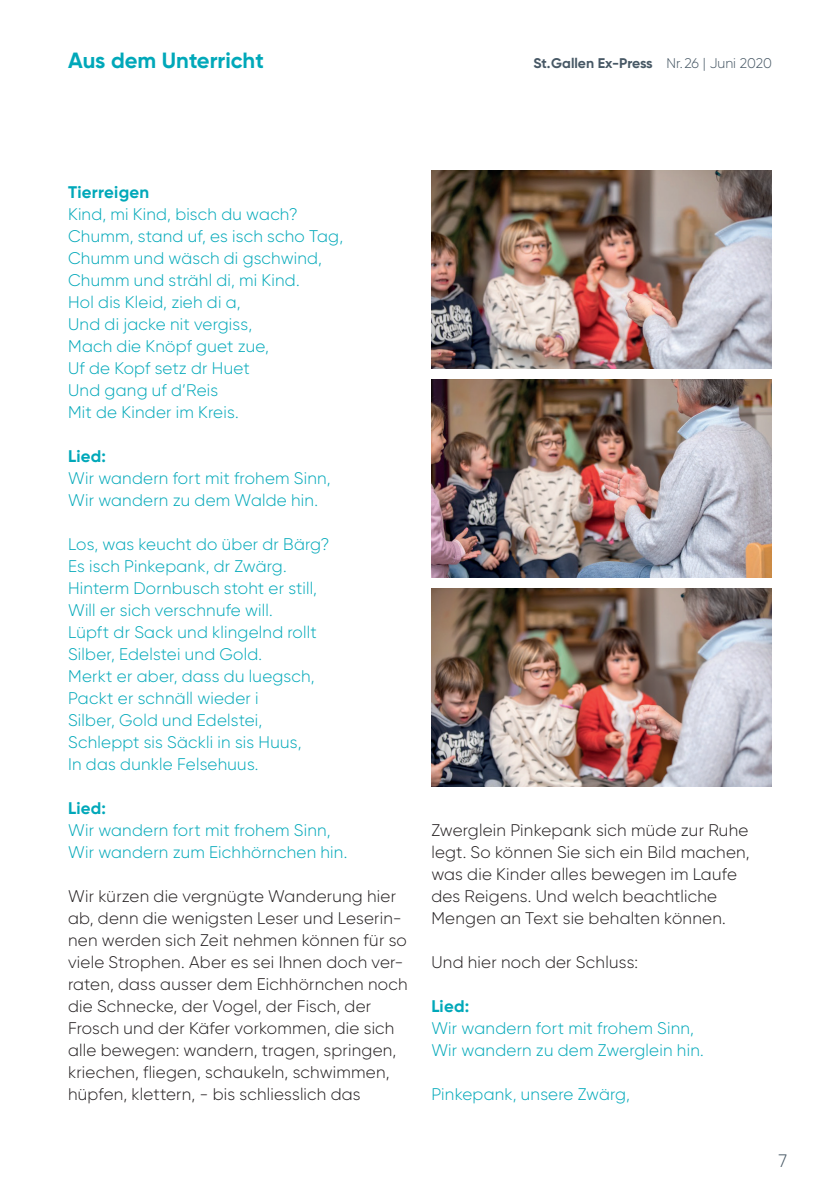
<style>
.page{position:relative;width:840px;height:1191px;background:#fff}
.page>*{position:absolute;margin:0;border:0;box-sizing:border-box;transform-origin:0 0}
.t1{font:700 22px "Gilroy";color:#00a8b9}
.t2{font:300 18px "Gilroy";color:#475865}
.Fliesstext_8_5_pt_li{font:300 16.8px "Gilroy";letter-spacing:.015em;color:#00a8b9}
.Fliesstext_8_5_pt_li-2{font:300 16.8px/22px "Gilroy";letter-spacing:.015em;color:#231f20}
.Fliesstext_8_5_pt_li-3{font:700 16.8px "Gilroy";letter-spacing:.01em;color:#00a8b9}
.t3{font:700 14px "Gilroy";color:#475865}
.s1{font-weight:300}
</style>
<div class="page">
<img style="left:431px;top:170px;width:340px;height:198px">
<img style="left:431px;top:379px;width:340px;height:198px">
<img style="left:431px;top:588px;width:340px;height:198px">
<p class="t1" style="left:68px;top:47px;width:197px">Aus dem Unterricht</p>
<p class="t3" style="left:533px;top:54px;width:240px">St.Gallen Ex-Press <span class="s1">Nr.26 | Juni 2020</span></p>
<p class="Fliesstext_8_5_pt_li-3" style="left:68px;top:182px;width:83px">Tierreigen</p>
<p class="Fliesstext_8_5_pt_li" style="left:68px;top:204px;width:231px">Kind, mi Kind, bisch du wach?</p>
<p class="Fliesstext_8_5_pt_li" style="left:68px;top:226px;width:276px">Chumm, stand uf, es isch scho Tag,</p>
<p class="Fliesstext_8_5_pt_li" style="left:68px;top:248px;width:255px">Chumm und wäsch di gschwind,</p>
<p class="Fliesstext_8_5_pt_li" style="left:68px;top:270px;width:233px">Chumm und strähl di, mi Kind.</p>
<p class="Fliesstext_8_5_pt_li" style="left:68px;top:292px;width:174px">Hol dis Kleid, zieh di a,</p>
<p class="Fliesstext_8_5_pt_li" style="left:68px;top:314px;width:185px">Und di jacke nit vergiss,</p>
<p class="Fliesstext_8_5_pt_li" style="left:68px;top:336px;width:202px">Mach die Knöpf guet zue,</p>
<p class="Fliesstext_8_5_pt_li" style="left:68px;top:358px;width:183px">Uf de Kopf setz dr Huet</p>
<p class="Fliesstext_8_5_pt_li" style="left:68px;top:380px;width:152px">Und gang uf d’Reis</p>
<p class="Fliesstext_8_5_pt_li" style="left:68px;top:402px;width:172px">Mit de Kinder im Kreis.</p>
<p class="Fliesstext_8_5_pt_li-3" style="left:68px;top:446px;width:39px">Lied:</p>
<p class="Fliesstext_8_5_pt_li" style="left:68px;top:468px;width:264px">Wir wandern fort mit frohem Sinn,</p>
<p class="Fliesstext_8_5_pt_li" style="left:68px;top:490px;width:251px">Wir wandern zu dem Walde hin.</p>
<p class="Fliesstext_8_5_pt_li" style="left:68px;top:534px;width:263px">Los, was keucht do über dr Bärg?</p>
<p class="Fliesstext_8_5_pt_li" style="left:68px;top:556px;width:220px">Es isch Pinkepank, dr Zwärg.</p>
<p class="Fliesstext_8_5_pt_li" style="left:68px;top:578px;width:250px">Hinterm Dornbusch stoht er still,</p>
<p class="Fliesstext_8_5_pt_li" style="left:68px;top:600px;width:206px">Will er sich verschnufe will.</p>
<p class="Fliesstext_8_5_pt_li" style="left:68px;top:622px;width:250px">Lüpft dr Sack und klingelnd rollt</p>
<p class="Fliesstext_8_5_pt_li" style="left:68px;top:644px;width:195px">Silber, Edelstei und Gold.</p>
<p class="Fliesstext_8_5_pt_li" style="left:68px;top:666px;width:248px">Merkt er aber, dass du luegsch,</p>
<p class="Fliesstext_8_5_pt_li" style="left:68px;top:688px;width:192px">Packt er schnäll wieder i</p>
<p class="Fliesstext_8_5_pt_li" style="left:68px;top:710px;width:195px">Silber, Gold und Edelstei,</p>
<p class="Fliesstext_8_5_pt_li" style="left:68px;top:732px;width:235px">Schleppt sis Säckli in sis Huus,</p>
<p class="Fliesstext_8_5_pt_li" style="left:68px;top:754px;width:192px">In das dunkle Felsehuus.</p>
<p class="Fliesstext_8_5_pt_li-3" style="left:68px;top:798px;width:39px">Lied:</p>
<p class="Fliesstext_8_5_pt_li" style="left:68px;top:820px;width:264px">Wir wandern fort mit frohem Sinn,</p>
<p class="Fliesstext_8_5_pt_li" style="left:68px;top:842px;width:280px">Wir wandern zum Eichhörnchen hin.</p>
<p class="Fliesstext_8_5_pt_li-2" style="left:68px;top:885px;width:341px">Wir kürzen die vergnügte Wanderung hier ab, denn die wenigsten Leser und Leserin&shy;nen werden sich Zeit nehmen können für so viele Strophen. Aber es sei Ihnen doch ver&shy;raten, dass ausser dem Eichhörnchen noch die Schnecke, der Vogel, der Fisch, der Frosch und der Käfer vorkommen, die sich alle bewegen: wandern, tragen, springen, kriechen, fliegen, schaukeln, schwimmen, hüpfen, klettern, - bis schliesslich das</p>
<p class="Fliesstext_8_5_pt_li-2" style="left:431px;top:819px;width:319px">Zwerglein Pinkepank sich müde zur Ruhe legt. So können Sie sich ein Bild machen, was die Kinder alles bewegen im Laufe des Reigens. Und welch beachtliche Mengen an Text sie behalten können.</p>
<p class="Fliesstext_8_5_pt_li-2" style="left:431px;top:951px;width:208px">Und hier noch der Schluss:</p>
<p class="Fliesstext_8_5_pt_li-3" style="left:431px;top:996px;width:39px">Lied:</p>
<p class="Fliesstext_8_5_pt_li" style="left:431px;top:1018px;width:264px">Wir wandern fort mit frohem Sinn,</p>
<p class="Fliesstext_8_5_pt_li" style="left:431px;top:1040px;width:274px">Wir wandern zu dem Zwerglein hin.</p>
<p class="Fliesstext_8_5_pt_li" style="left:431px;top:1084px;width:200px">Pinkepank, unsere Zwärg,</p>
<p class="t2" style="left:778px;top:1149px;width:10px">7</p>
</div>
